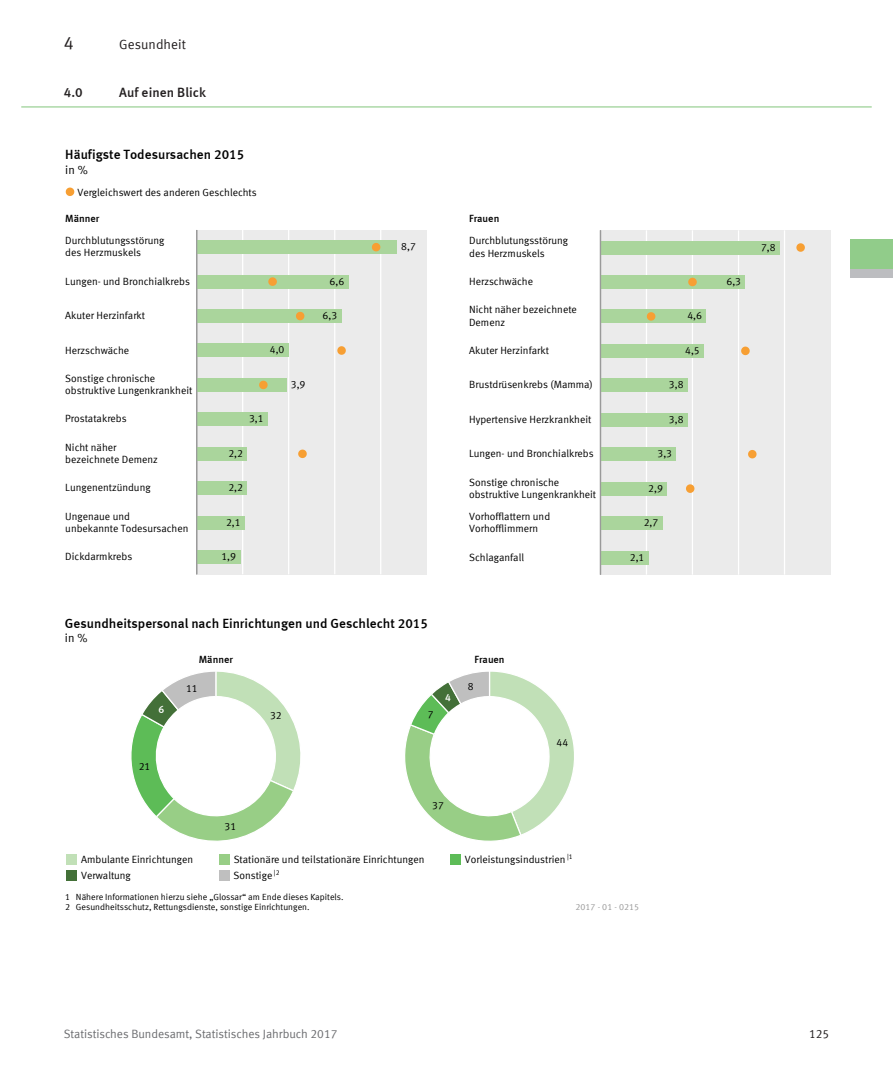
<style>
.page{position:relative;width:893px;height:1085px;background:#fff}
.page>*{position:absolute;margin:0;border:0;box-sizing:border-box;transform-origin:0 0}
.Über1_9pt{font:18px "Meta Normal LF";color:#231f20}
.Über2_9pt{font:13.5px "Meta Medium LF";letter-spacing:.005em;color:#231f20}
.Über1_9pt-2{font:13.5px "Meta Normal LF";letter-spacing:.005em;color:#231f20}
.t1{font:700 13.35px "Meta Normal LF";letter-spacing:.005em;color:#000}
.t2{font:12px "Meta Normal LF";color:#6c6d70}
.t3{font:12px "Meta Normal LF";color:#231f20}
.t4{font:11.85px "Meta Normal LF";color:#000}
.t5{font:10.5px/12.3px "Meta Normal LF";color:#000}
.t6{font:700 10.5px "Meta Normal LF";color:#000}
.t7{font:700 10.5px "Meta Normal LF";color:#fff}
.t8{font:8.85px/10.5px "Meta Normal LF";color:#000}
.t9{font:8.85px "Meta Normal LF";letter-spacing:.005em;color:#9a9a9a}
</style>
<div class="page">
<div style="left:197px;top:230px;width:230px;height:344px;background:#ebebeb"></div>
<hr style="left:242px;top:230px;width:1px;height:344px;background:#fff">
<hr style="left:288px;top:230px;width:1px;height:344px;background:#fff">
<hr style="left:334px;top:230px;width:1px;height:344px;background:#fff">
<hr style="left:380px;top:230px;width:1px;height:344px;background:#fff">
<div style="left:197px;top:240px;width:200px;height:14px;background:#aad59c"></div>
<div style="left:197px;top:275px;width:151px;height:13px;background:#aad59c"></div>
<div style="left:197px;top:309px;width:145px;height:14px;background:#aad59c"></div>
<div style="left:197px;top:343px;width:92px;height:14px;background:#aad59c"></div>
<div style="left:197px;top:378px;width:89px;height:14px;background:#aad59c"></div>
<div style="left:197px;top:412px;width:71px;height:14px;background:#aad59c"></div>
<div style="left:197px;top:447px;width:50px;height:13px;background:#aad59c"></div>
<div style="left:197px;top:481px;width:50px;height:14px;background:#aad59c"></div>
<div style="left:197px;top:516px;width:48px;height:13px;background:#aad59c"></div>
<div style="left:197px;top:550px;width:43px;height:14px;background:#aad59c"></div>
<svg style="left:372px;top:243px;width:8px;height:8px"></svg>
<svg style="left:268px;top:277px;width:9px;height:9px"></svg>
<svg style="left:296px;top:312px;width:8px;height:8px"></svg>
<svg style="left:337px;top:346px;width:9px;height:9px"></svg>
<svg style="left:259px;top:380px;width:9px;height:9px"></svg>
<svg style="left:298px;top:449px;width:9px;height:9px"></svg>
<hr style="left:196px;top:230px;width:1px;height:344px;background:#9a9a9a">
<div style="left:600px;top:230px;width:230px;height:344px;background:#ebebeb"></div>
<hr style="left:646px;top:230px;width:1px;height:344px;background:#fff">
<hr style="left:692px;top:230px;width:1px;height:344px;background:#fff">
<hr style="left:738px;top:230px;width:1px;height:344px;background:#fff">
<hr style="left:784px;top:230px;width:1px;height:344px;background:#fff">
<div style="left:600px;top:241px;width:180px;height:13px;background:#aad59c"></div>
<div style="left:600px;top:275px;width:145px;height:14px;background:#aad59c"></div>
<div style="left:600px;top:309px;width:106px;height:14px;background:#aad59c"></div>
<div style="left:600px;top:344px;width:104px;height:14px;background:#aad59c"></div>
<div style="left:600px;top:378px;width:88px;height:14px;background:#aad59c"></div>
<div style="left:600px;top:413px;width:88px;height:13px;background:#aad59c"></div>
<div style="left:600px;top:447px;width:76px;height:14px;background:#aad59c"></div>
<div style="left:600px;top:481px;width:67px;height:14px;background:#aad59c"></div>
<div style="left:600px;top:516px;width:63px;height:14px;background:#aad59c"></div>
<div style="left:600px;top:550px;width:49px;height:14px;background:#aad59c"></div>
<svg style="left:796px;top:243px;width:9px;height:9px"></svg>
<svg style="left:688px;top:278px;width:9px;height:8px"></svg>
<svg style="left:647px;top:312px;width:8px;height:8px"></svg>
<svg style="left:741px;top:346px;width:9px;height:9px"></svg>
<svg style="left:748px;top:450px;width:8px;height:8px"></svg>
<svg style="left:686px;top:484px;width:8px;height:9px"></svg>
<hr style="left:600px;top:230px;width:1px;height:344px;background:#9a9a9a">
<svg style="left:66px;top:187px;width:8px;height:9px"></svg>
<div style="left:66px;top:854px;width:11px;height:10px;background:#c1e0b7"></div>
<div style="left:219px;top:854px;width:10px;height:10px;background:#98ce86"></div>
<div style="left:450px;top:854px;width:10px;height:10px;background:#5dbc57"></div>
<svg style="left:405px;top:671px;width:169px;height:189px"></svg>
<svg style="left:131px;top:671px;width:170px;height:186px"></svg>
<div style="left:66px;top:870px;width:11px;height:10px;background:#437038"></div>
<div style="left:219px;top:870px;width:10px;height:10px;background:#bfbfbf"></div>
<div style="left:850px;top:239px;width:43px;height:30px;background:#91cc8a"></div>
<div style="left:850px;top:269px;width:43px;height:8px;background:#bcbdc0"></div>
<hr style="left:21px;top:106px;width:851px;height:1px;background:#91cc8a">
<h1 class="Über1_9pt" style="left:64px;top:32px;width:12px">4</h1>
<h1 class="Über1_9pt-2" style="left:119px;top:36px;width:68px">Gesundheit</h1>
<h2 class="Über2_9pt" style="left:64px;top:85px;width:21px">4.0</h2>
<h2 class="Über2_9pt" style="left:119px;top:85px;width:89px">Auf einen Blick</h2>
<p class="t1" style="left:65px;top:147px;width:181px">Häufigste Todesursachen 2015</p>
<p class="t4" style="left:65px;top:163px;width:24px">in %</p>
<p class="t5" style="left:77px;top:186px;width:181px">Vergleichswert des anderen Geschlechts</p>
<p class="t6" style="left:65px;top:212px;width:36px">Männer</p>
<p class="t6" style="left:469px;top:212px;width:32px">Frauen</p>
<p class="t5" style="left:65px;top:234px;width:100px">Durchblutungsstörung des Herzmuskels</p>
<p class="t5" style="left:65px;top:275px;width:126px">Lungen- und Bronchialkrebs</p>
<p class="t5" style="left:65px;top:309px;width:81px">Akuter Herzinfarkt</p>
<p class="t5" style="left:65px;top:343px;width:65px">Herzschwäche</p>
<p class="t5" style="left:65px;top:372px;width:129px">Sonstige chronische obstruktive Lungenkrankheit</p>
<p class="t5" style="left:65px;top:412px;width:63px">Prostatakrebs</p>
<p class="t5" style="left:65px;top:441px;width:94px">Nicht näher bezeichnete Demenz</p>
<p class="t5" style="left:65px;top:481px;width:87px">Lungenentzündung</p>
<p class="t5" style="left:65px;top:509px;width:125px">Ungenaue und<br>unbekannte Todesursachen</p>
<p class="t5" style="left:65px;top:550px;width:69px">Dickdarmkrebs</p>
<p class="t5" style="left:270px;top:343px;width:16px">4,0</p>
<p class="t5" style="left:249px;top:412px;width:16px">3,1</p>
<p class="t5" style="left:228px;top:447px;width:16px">2,2</p>
<p class="t5" style="left:228px;top:481px;width:16px">2,2</p>
<p class="t5" style="left:226px;top:515px;width:16px">2,1</p>
<p class="t5" style="left:221px;top:550px;width:16px">1,9</p>
<p class="t5" style="left:291px;top:378px;width:16px">3,9</p>
<p class="t5" style="left:330px;top:274px;width:16px">6,6</p>
<p class="t5" style="left:323px;top:309px;width:16px">6,3</p>
<p class="t5" style="left:401px;top:240px;width:16px">8,7</p>
<p class="t1" style="left:65px;top:615px;width:365px">Gesundheitspersonal nach Einrichtungen und Geschlecht 2015</p>
<p class="t4" style="left:65px;top:631px;width:24px">in %</p>
<p class="t5" style="left:469px;top:234px;width:100px">Durchblutungsstörung des Herzmuskels</p>
<p class="t5" style="left:469px;top:275px;width:65px">Herzschwäche</p>
<p class="t5" style="left:469px;top:303px;width:109px">Nicht näher bezeichnete<br>Demenz</p>
<p class="t5" style="left:469px;top:344px;width:81px">Akuter Herzinfarkt</p>
<p class="t5" style="left:469px;top:378px;width:125px">Brustdrüsenkrebs (Mamma)</p>
<p class="t5" style="left:469px;top:413px;width:124px">Hypertensive Herzkrankheit</p>
<p class="t5" style="left:469px;top:447px;width:126px">Lungen- und Bronchialkrebs</p>
<p class="t5" style="left:469px;top:475px;width:128px">Sonstige chronische obstruktive Lungenkrankheit</p>
<p class="t5" style="left:469px;top:510px;width:83px">Vorhofflattern und<br>Vorhofflimmern</p>
<p class="t5" style="left:469px;top:550px;width:56px">Schlaganfall</p>
<p class="t6" style="left:199px;top:653px;width:36px">Männer</p>
<p class="t6" style="left:474px;top:653px;width:32px">Frauen</p>
<p class="t7" style="left:159px;top:703px;width:7px">6</p>
<p class="t5" style="left:139px;top:759px;width:13px">21</p>
<p class="t5" style="left:186px;top:681px;width:13px">11</p>
<p class="t5" style="left:224px;top:820px;width:13px">31</p>
<p class="t5" style="left:270px;top:709px;width:13px">32</p>
<p class="t5" style="left:428px;top:707px;width:7px">7</p>
<p class="t7" style="left:445px;top:690px;width:7px">4</p>
<p class="t5" style="left:468px;top:679px;width:7px">8</p>
<p class="t5" style="left:432px;top:798px;width:13px">37</p>
<p class="t5" style="left:557px;top:736px;width:13px">44</p>
<p class="t5" style="left:81px;top:852px;width:114px">Ambulante Einrichtungen</p>
<p class="t5" style="left:234px;top:852px;width:192px">Stationäre und teilstationäre Einrichtungen</p>
<p class="t5" style="left:465px;top:852px;width:109px">Vorleistungsindustrien <sup>|1</sup></p>
<p class="t5" style="left:81px;top:868px;width:51px">Verwaltung</p>
<p class="t5" style="left:234px;top:868px;width:48px">Sonstige <sup>|2</sup></p>
<p class="t5" style="left:687px;top:309px;width:16px">4,6</p>
<p class="t5" style="left:685px;top:344px;width:16px">4,5</p>
<p class="t5" style="left:669px;top:378px;width:16px">3,8</p>
<p class="t5" style="left:669px;top:413px;width:16px">3,8</p>
<p class="t5" style="left:657px;top:447px;width:16px">3,3</p>
<p class="t5" style="left:648px;top:481px;width:16px">2,9</p>
<p class="t5" style="left:644px;top:516px;width:16px">2,7</p>
<p class="t5" style="left:630px;top:550px;width:16px">2,1</p>
<p class="t8" style="left:65px;top:891px;width:280px">1 Nähere Informationen hierzu siehe Glossar am Ende dieses Kapitels.</p>
<p class="t8" style="left:209px;top:891px;width:6px">„</p>
<p class="t8" style="left:65px;top:891px;width:246px;text-indent:177px">“<br>2 Gesundheitsschutz, Rettungsdienste, sonstige Einrichtungen.</p>
<p class="t9" style="left:575px;top:901px;width:65px">2017 - 01 - 0215</p>
<p class="t5" style="left:727px;top:275px;width:16px">6,3</p>
<p class="t5" style="left:761px;top:241px;width:16px">7,8</p>
<p class="t2" style="left:64px;top:1026px;width:275px">Statistisches Bundesamt, Statistisches Jahrbuch 2017</p>
<p class="t3" style="left:809px;top:1026px;width:22px">125</p>
</div>
